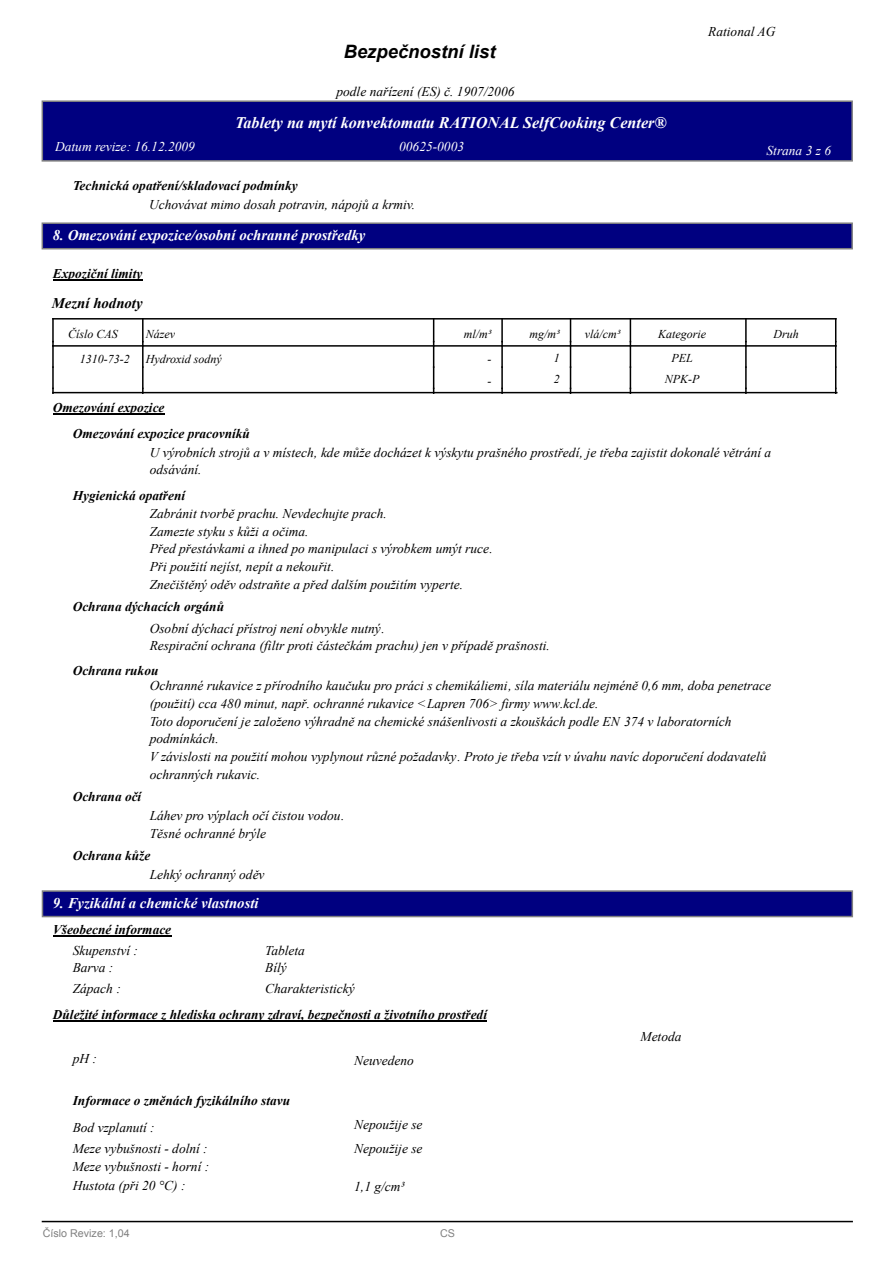
<style>
.page{position:relative;width:893px;height:1262px;background:#fff}
.page>*{position:absolute;margin:0;border:0;box-sizing:border-box;transform-origin:0 0}
.t1{font:italic 700 18.45px "Arial";color:#000}
.t2{font:italic 16.2px "Times New Roman Bold";color:#fff}
.t3{font:italic 14.85px "Times New Roman Bold";color:#fff}
.t4{font:italic 14.85px "Times New Roman Bold";color:#000}
.t5{font:13.35px/17.7px "Times New Roman Italic";color:#000}
.t6{font:italic 13.35px "Times New Roman Bold";color:#000}
.t7{font:13.35px "Times New Roman Italic";color:#fff}
.t8{font:12px "Times New Roman Italic";color:#000}
.t9{font:10.8px "Arial";color:#808080}
</style>
<div class="page">
<div style="left:42px;top:100px;width:810px;height:62px;background:#000080;border:2px solid #808080"></div>
<div style="left:42px;top:222px;width:810px;height:27px;background:#000080;border:2px solid #808080"></div>
<div style="left:42px;top:890px;width:811px;height:27px;background:#000080;border:2px solid #808080"></div>
<hr style="left:42px;top:1220px;width:810px;height:2px;background:#000">
<hr style="left:53px;top:279px;width:89px;height:1px;background:#000">
<hr style="left:52px;top:319px;width:2px;height:22px;background:#000">
<hr style="left:53px;top:318px;width:782px;height:1px;background:#000">
<hr style="left:501px;top:319px;width:2px;height:22px;background:#000">
<hr style="left:569px;top:319px;width:2px;height:22px;background:#000">
<hr style="left:629px;top:319px;width:2px;height:22px;background:#000">
<hr style="left:53px;top:345px;width:782px;height:1px;background:#000">
<hr style="left:52px;top:346px;width:2px;height:21px;background:#000">
<hr style="left:52px;top:367px;width:2px;height:21px;background:#000">
<hr style="left:501px;top:346px;width:2px;height:21px;background:#000">
<hr style="left:501px;top:367px;width:2px;height:21px;background:#000">
<hr style="left:569px;top:346px;width:2px;height:21px;background:#000">
<hr style="left:569px;top:367px;width:2px;height:21px;background:#000">
<hr style="left:629px;top:346px;width:2px;height:21px;background:#000">
<hr style="left:629px;top:367px;width:2px;height:21px;background:#000">
<hr style="left:53px;top:392px;width:783px;height:1px;background:#000">
<svg style="left:142px;top:319px;width:1px;height:75px"></svg>
<svg style="left:433px;top:319px;width:1px;height:75px"></svg>
<svg style="left:745px;top:319px;width:1px;height:75px"></svg>
<svg style="left:835px;top:319px;width:1px;height:75px"></svg>
<hr style="left:53px;top:413px;width:111px;height:1px;background:#000">
<hr style="left:53px;top:935px;width:118px;height:1px;background:#000">
<hr style="left:53px;top:1020px;width:433px;height:1px;background:#000">
<h1 class="t1" style="left:344px;top:42px;width:153px">Bezpečnostní list</h1>
<p class="t5" style="left:336px;top:82px;width:179px">podle nařízení (ES) č. 1907/2006</p>
<p class="t2" style="left:235px;top:113px;width:433px">Tablety na mytí konvektomatu RATIONAL SelfCooking Center®</p>
<p class="t7" style="left:55px;top:140px;width:141px">Datum revize: 16.12.2009</p>
<p class="t7" style="left:399px;top:139px;width:66px">00625-0003</p>
<p class="t5" style="left:708px;top:22px;width:69px">Rational AG</p>
<p class="t7" style="left:766px;top:143px;width:66px">Strana 3 z 6</p>
<p class="t6" style="left:73px;top:178px;width:226px">Technická opatření/skladovací podmínky</p>
<p class="t3" style="left:53px;top:227px;width:314px">8. Omezování expozice/osobní ochranné prostředky</p>
<p class="t6" style="left:53px;top:266px;width:91px">Expoziční limity</p>
<p class="t4" style="left:52px;top:295px;width:92px">Mezní hodnoty</p>
<p class="t8" style="left:68px;top:327px;width:51px">Číslo CAS</p>
<p class="t8" style="left:146px;top:327px;width:31px">Název</p>
<p class="t8" style="left:464px;top:327px;width:29px">ml/m³</p>
<p class="t8" style="left:529px;top:327px;width:32px">mg/m³</p>
<p class="t8" style="left:585px;top:327px;width:37px">vlá/cm³</p>
<p class="t8" style="left:658px;top:327px;width:49px">Kategorie</p>
<p class="t8" style="left:773px;top:327px;width:27px">Druh</p>
<p class="t8" style="left:80px;top:353px;width:51px">1310-73-2</p>
<p class="t8" style="left:146px;top:353px;width:77px">Hydroxid sodný</p>
<p class="t8" style="left:487px;top:353px;width:5px">-</p>
<p class="t8" style="left:554px;top:351px;width:7px">1</p>
<p class="t8" style="left:671px;top:351px;width:23px">PEL</p>
<p class="t8" style="left:487px;top:374px;width:5px">-</p>
<p class="t8" style="left:554px;top:373px;width:7px">2</p>
<p class="t8" style="left:664px;top:373px;width:36px">NPK-P</p>
<p class="t6" style="left:53px;top:400px;width:113px">Omezování expozice</p>
<p class="t5" style="left:150px;top:443px;width:623px">U výrobních strojů a v místech, kde může docházet k výskytu prašného prostředí, je třeba zajistit dokonalé větrání a odsávání.</p>
<p class="t5" style="left:149px;top:196px;width:268px">Uchovávat mimo dosah potravin, nápojů a krmiv.</p>
<p class="t6" style="left:73px;top:426px;width:179px">Omezování expozice pracovníků</p>
<p class="t6" style="left:73px;top:488px;width:114px">Hygienická opatření</p>
<p class="t5" style="left:150px;top:505px;width:345px">Zabránit tvorbě prachu. Nevdechujte prach.<br>Zamezte styku s kůži a očima.<br>Před přestávkami a ihned po manipulaci s výrobkem umýt ruce.<br>Při použití nejíst, nepít a nekouřit.<br>Znečištěný oděv odstraňte a před dalším použitím vyperte.</p>
<p class="t6" style="left:73px;top:599px;width:153px">Ochrana dýchacích orgánů</p>
<p class="t5" style="left:150px;top:619px;width:401px">Osobní dýchací přístroj není obvykle nutný.<br>Respirační ochrana (filtr proti částečkám prachu) jen v případě prašnosti.</p>
<p class="t6" style="left:73px;top:663px;width:87px">Ochrana rukou</p>
<p class="t5" style="left:150px;top:677px;width:622px">Ochranné rukavice z přírodního kaučuku pro práci s chemikáliemi, síla materiálu nejméně 0,6 mm, doba penetrace (použití) cca 480 minut, např. ochranné rukavice &lt;Lapren 706&gt; firmy www.kcl.de.<br>Toto doporučení je založeno výhradně na chemické snášenlivosti a zkouškách podle EN 374 v laboratorních podmínkách.<br>V závislosti na použití mohou vyplynout různé požadavky. Proto je třeba vzít v úvahu navíc doporučení dodavatelů ochranných rukavic.</p>
<p class="t6" style="left:73px;top:789px;width:70px">Ochrana očí</p>
<p class="t5" style="left:150px;top:806px;width:196px">Láhev pro výplach očí čistou vodou.<br>Těsné ochranné brýle</p>
<p class="t6" style="left:73px;top:848px;width:79px">Ochrana kůže</p>
<p class="t3" style="left:53px;top:894px;width:207px">9. Fyzikální a chemické vlastnosti</p>
<p class="t6" style="left:53px;top:921px;width:120px">Všeobecné informace</p>
<p class="t5" style="left:150px;top:865px;width:116px">Lehký ochranný oděv</p>
<p class="t5" style="left:73px;top:941px;width:67px">Skupenství :</p>
<p class="t5" style="left:265px;top:941px;width:41px">Tableta</p>
<p class="t5" style="left:73px;top:956px;width:50px;line-height:21.3px">Barva :<br>Zápach :</p>
<p class="t5" style="left:265px;top:958px;width:23px">Bílý</p>
<p class="t5" style="left:265px;top:980px;width:91px">Charakteristický</p>
<p class="t6" style="left:53px;top:1007px;width:435px">Důležité informace z hlediska ochrany zdraví, bezpečnosti a životního prostředí</p>
<p class="t5" style="left:73px;top:1049px;width:26px">pH :</p>
<p class="t5" style="left:354px;top:1051px;width:61px">Neuvedeno</p>
<p class="t6" style="left:73px;top:1093px;width:219px">Informace o změnách fyzikálního stavu</p>
<p class="t5" style="left:73px;top:1118px;width:84px">Bod vzplanutí :</p>
<p class="t5" style="left:354px;top:1115px;width:70px">Nepoužije se</p>
<p class="t5" style="left:73px;top:1140px;width:136px">Meze vybušnosti - dolní :</p>
<p class="t5" style="left:354px;top:1140px;width:70px">Nepoužije se</p>
<p class="t5" style="left:73px;top:1157px;width:138px">Meze vybušnosti - horní :<br>Hustota (při 20 °C) :</p>
<p class="t5" style="left:354px;top:1177px;width:52px">1,1 g/cm³</p>
<p class="t9" style="left:43px;top:1226px;width:89px">Číslo Revize: 1,04</p>
<p class="t9" style="left:440px;top:1226px;width:16px">CS</p>
<p class="t5" style="left:640px;top:1027px;width:43px">Metoda</p>
</div>
